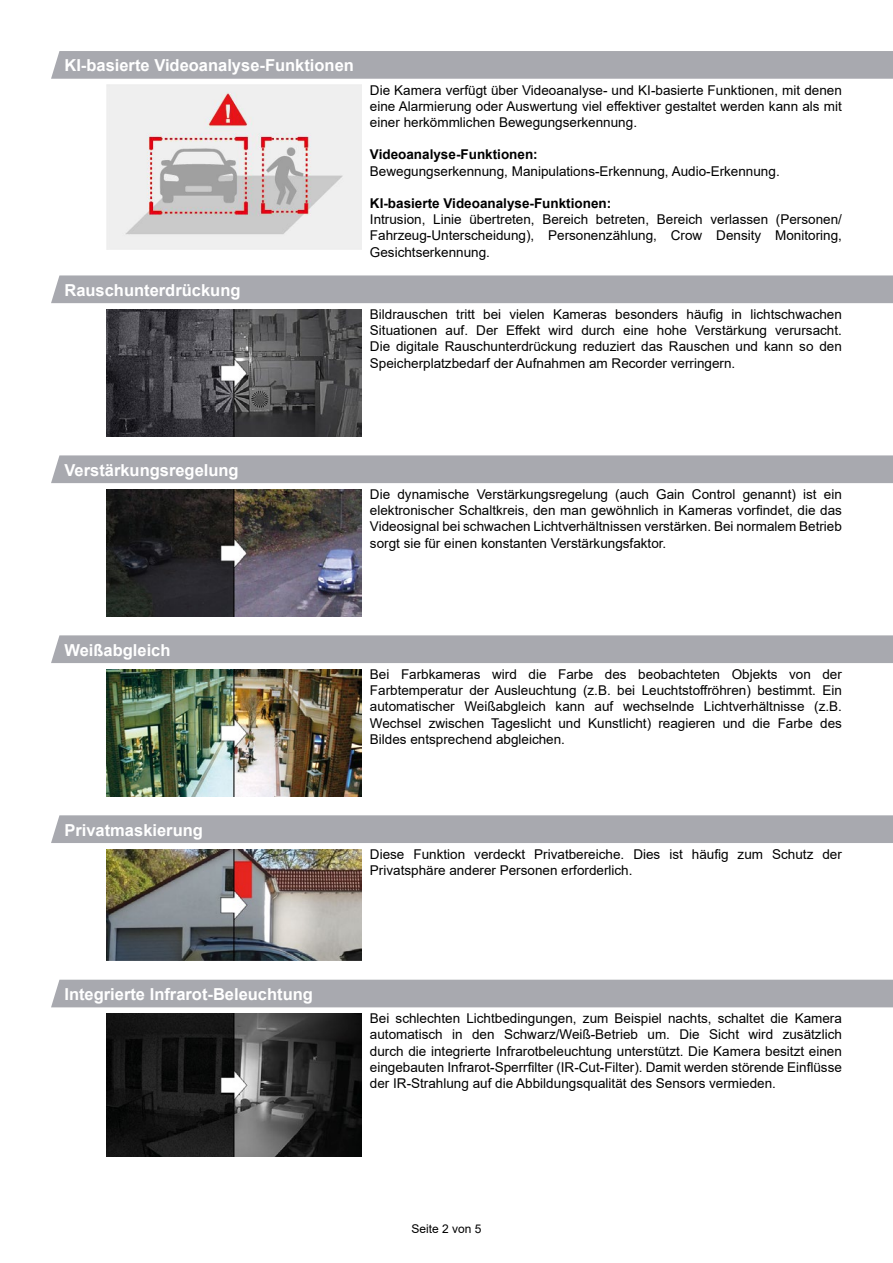
<style>
.page{position:relative;width:893px;height:1263px;background:#fff}
.page>*{position:absolute;margin:0;border:0;box-sizing:border-box;transform-origin:0 0}
.t1{font:700 16.5px "Arial";color:#fff}
.t2{font:13.5px/16.2px "Arial";color:#000;text-align:justify}
.t3{font:700 13.5px "Arial";color:#000}
.t4{font:12px "Arial";color:#000}
</style>
<div class="page">
<div style="left:51px;top:51px;width:842px;height:28px;background:#a8a9af"></div>
<img style="left:106px;top:85px;width:255px;height:165px">
<div style="left:51px;top:275px;width:842px;height:28px;background:#a8a9af"></div>
<img style="left:106px;top:309px;width:255px;height:127px">
<div style="left:51px;top:455px;width:842px;height:28px;background:#a8a9af"></div>
<img style="left:106px;top:489px;width:255px;height:127px">
<div style="left:51px;top:635px;width:842px;height:28px;background:#a8a9af"></div>
<img style="left:106px;top:669px;width:255px;height:127px">
<div style="left:51px;top:815px;width:842px;height:28px;background:#a8a9af"></div>
<img style="left:106px;top:849px;width:255px;height:112px">
<div style="left:51px;top:980px;width:842px;height:27px;background:#a8a9af"></div>
<img style="left:106px;top:1013px;width:255px;height:144px">
<p class="t1" style="left:64px;top:54px;width:291px">KI-basierte Videoanalyse-Funktionen</p>
<p class="t1" style="left:64px;top:278px;width:178px">Rauschunterdrückung</p>
<p class="t2" style="left:370px;top:82px;width:473px">Die Kamera verfügt über Videoanalyse- und KI-basierte Funktionen, mit denen eine Alarmierung oder Auswertung viel effektiver gestaltet werden kann als mit einer herkömmlichen Bewegungserkennung.</p>
<p class="t3" style="left:370px;top:145px;width:169px">Videoanalyse-Funktionen:</p>
<p class="t2" style="left:370px;top:163px;width:411px">Bewegungserkennung, Manipulations-Erkennung, Audio-Erkennung.</p>
<p class="t3" style="left:370px;top:194px;width:243px">KI-basierte Videoanalyse-Funktionen:</p>
<p class="t2" style="left:370px;top:211px;width:473px">Intrusion, Linie übertreten, Bereich betreten, Bereich verlassen (Personen/ Fahrzeug-Unterscheidung), Personenzählung, Crow Density Monitoring, Gesichtserkennung.</p>
<p class="t2" style="left:370px;top:306px;width:473px">Bildrauschen tritt bei vielen Kameras besonders häufig in lichtschwachen Situationen auf. Der Effekt wird durch eine hohe Verstärkung verursacht.<br>Die digitale Rauschunterdrückung reduziert das Rauschen und kann so den Speicherplatzbedarf der Aufnahmen am Recorder verringern.</p>
<p class="t1" style="left:64px;top:458px;width:176px">Verstärkungsregelung</p>
<p class="t2" style="left:370px;top:486px;width:473px">Die dynamische Verstärkungsregelung (auch Gain Control genannt) ist ein elektronischer Schaltkreis, den man gewöhnlich in Kameras vorfindet, die das Videosignal bei schwachen Lichtverhältnissen verstärken. Bei normalem Betrieb sorgt sie für einen konstanten Verstärkungsfaktor.</p>
<p class="t1" style="left:64px;top:638px;width:108px">Weißabgleich</p>
<p class="t1" style="left:64px;top:818px;width:140px">Privatmaskierung</p>
<p class="t2" style="left:370px;top:666px;width:473px">Bei Farbkameras wird die Farbe des beobachteten Objekts von der Farbtemperatur der Ausleuchtung (z.B. bei Leuchtstoffröhren) bestimmt. Ein automatischer Weißabgleich kann auf wechselnde Lichtverhältnisse (z.B.<br>Wechsel zwischen Tageslicht und Kunstlicht) reagieren und die Farbe des Bildes entsprechend abgleichen.</p>
<p class="t2" style="left:370px;top:846px;width:473px">Diese Funktion verdeckt Privatbereiche. Dies ist häufig zum Schutz der<br>Privatsphäre anderer Personen erforderlich.</p>
<p class="t1" style="left:64px;top:982px;width:250px">Integrierte Infrarot-Beleuchtung</p>
<p class="t2" style="left:370px;top:1010px;width:473px">Bei schlechten Lichtbedingungen, zum Beispiel nachts, schaltet die Kamera automatisch in den Schwarz/Weiß-Betrieb um. Die Sicht wird zusätzlich durch die integrierte Infrarotbeleuchtung unterstützt. Die Kamera besitzt einen eingebauten Infrarot-Sperrfilter (IR-Cut-Filter). Damit werden störende Einflüsse der IR-Strahlung auf die Abbildungsqualität des Sensors vermieden.</p>
<p class="t4" style="left:411px;top:1220px;width:72px">Seite 2 von 5</p>
</div>
